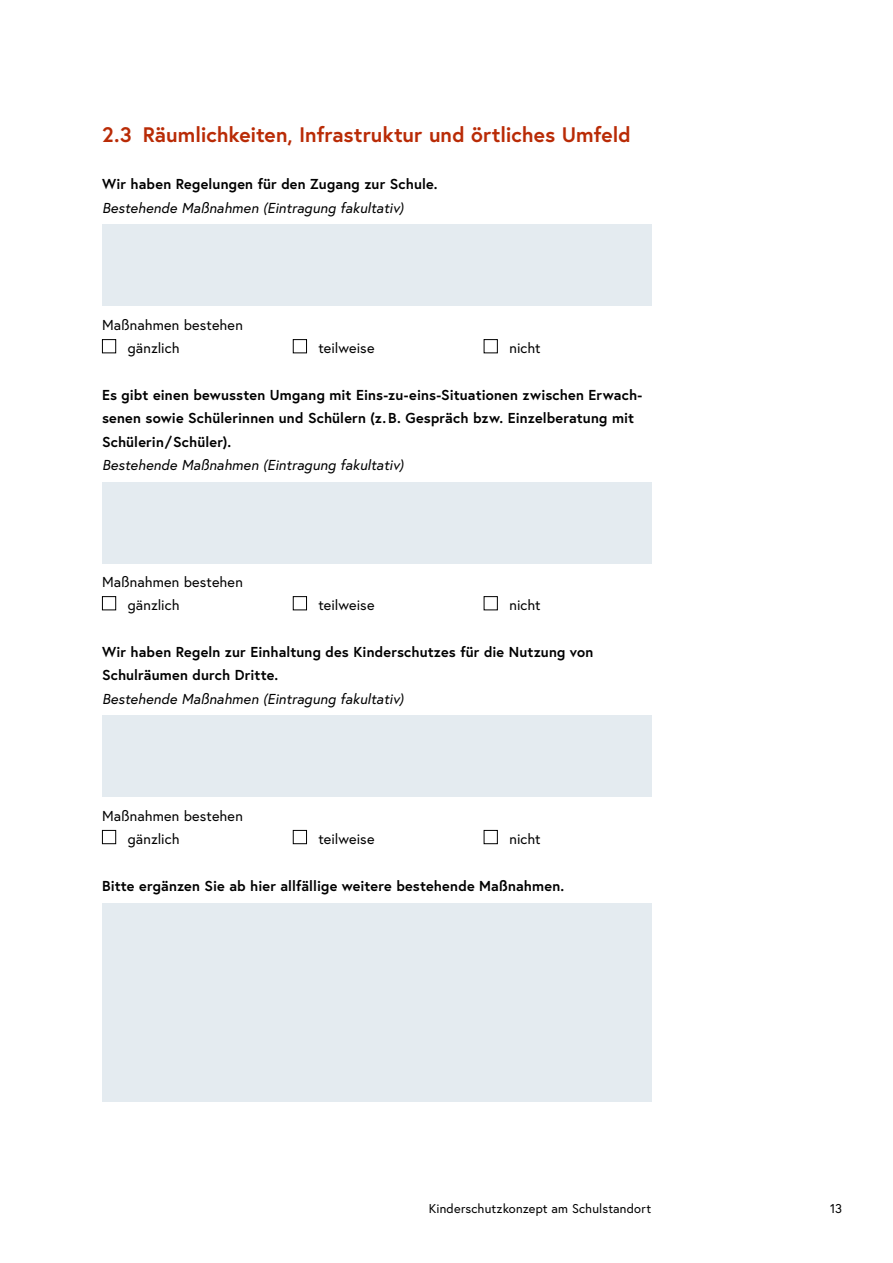
<style>
.page{position:relative;width:893px;height:1263px;background:#fff}
.page>*{position:absolute;margin:0;border:0;box-sizing:border-box;transform-origin:0 0}
.t1{font:700 21px "Europa Austria";color:#b92b06}
.t2{font:700 14.4px/23.4px "Europa Austria";letter-spacing:.01em;color:#000}
.t3{font:italic 14.4px "Europa Austria";letter-spacing:.01em;color:#000}
.t4{font:14.4px "Europa Austria";letter-spacing:.005em;color:#000}
.t5{font:12.75px "Europa Austria";letter-spacing:.015em;color:#000}
</style>
<div class="page">
<div style="left:102px;top:224px;width:549px;height:82px;background:#e4ebf0"></div>
<div style="left:102px;top:482px;width:549px;height:81px;background:#e4ebf0"></div>
<div style="left:102px;top:715px;width:549px;height:82px;background:#e4ebf0"></div>
<div style="left:102px;top:902px;width:549px;height:199px;background:#e4ebf0"></div>
<div style="left:102px;top:339px;width:14px;height:14px;border:1px solid #000"></div>
<div style="left:102px;top:596px;width:14px;height:14px;border:1px solid #000"></div>
<div style="left:102px;top:830px;width:14px;height:14px;border:1px solid #000"></div>
<div style="left:293px;top:339px;width:14px;height:14px;border:1px solid #000"></div>
<div style="left:293px;top:596px;width:14px;height:14px;border:1px solid #000"></div>
<div style="left:293px;top:830px;width:14px;height:14px;border:1px solid #000"></div>
<div style="left:484px;top:339px;width:14px;height:14px;border:1px solid #000"></div>
<div style="left:484px;top:596px;width:14px;height:14px;border:1px solid #000"></div>
<div style="left:484px;top:830px;width:14px;height:14px;border:1px solid #000"></div>
<h2 class="t1" style="left:102px;top:121px;width:530px">2.3 Räumlichkeiten, Infrastruktur und örtliches Umfeld</h2>
<p class="t2" style="left:102px;top:172px;width:337px">Wir haben Regelungen für den Zugang zur Schule.</p>
<p class="t3" style="left:102px;top:198px;width:303px">Bestehende Maßnahmen (Eintragung fakultativ)</p>
<p class="t4" style="left:102px;top:315px;width:142px">Maßnahmen bestehen</p>
<p class="t4" style="left:128px;top:339px;width:53px">gänzlich</p>
<p class="t4" style="left:318px;top:339px;width:58px">teilweise</p>
<p class="t4" style="left:509px;top:339px;width:33px">nicht</p>
<p class="t2" style="left:102px;top:383px;width:542px">Es gibt einen bewussten Umgang mit Eins-zu-eins-Situationen zwischen Erwach&shy;senen sowie Schülerinnen und Schülern (z.B. Gespräch bzw. Einzelberatung mit<br>Schülerin/Schüler).</p>
<p class="t3" style="left:102px;top:456px;width:303px">Bestehende Maßnahmen (Eintragung fakultativ)</p>
<p class="t4" style="left:102px;top:573px;width:142px">Maßnahmen bestehen</p>
<p class="t4" style="left:128px;top:596px;width:53px">gänzlich</p>
<p class="t4" style="left:318px;top:596px;width:58px">teilweise</p>
<p class="t4" style="left:509px;top:596px;width:33px">nicht</p>
<p class="t2" style="left:102px;top:640px;width:493px">Wir haben Regeln zur Einhaltung des Kinderschutzes für die Nutzung von<br>Schulräumen durch Dritte.</p>
<p class="t3" style="left:102px;top:689px;width:303px">Bestehende Maßnahmen (Eintragung fakultativ)</p>
<p class="t4" style="left:102px;top:806px;width:142px">Maßnahmen bestehen</p>
<p class="t4" style="left:128px;top:830px;width:53px">gänzlich</p>
<p class="t4" style="left:318px;top:830px;width:58px">teilweise</p>
<p class="t4" style="left:509px;top:830px;width:33px">nicht</p>
<p class="t2" style="left:102px;top:874px;width:464px">Bitte ergänzen Sie ab hier allfällige weitere bestehende Maßnahmen.</p>
<p class="t5" style="left:429px;top:1200px;width:224px">Kinderschutzkonzept am Schulstandort</p>
<p class="t5" style="left:830px;top:1200px;width:13px">13</p>
</div>
